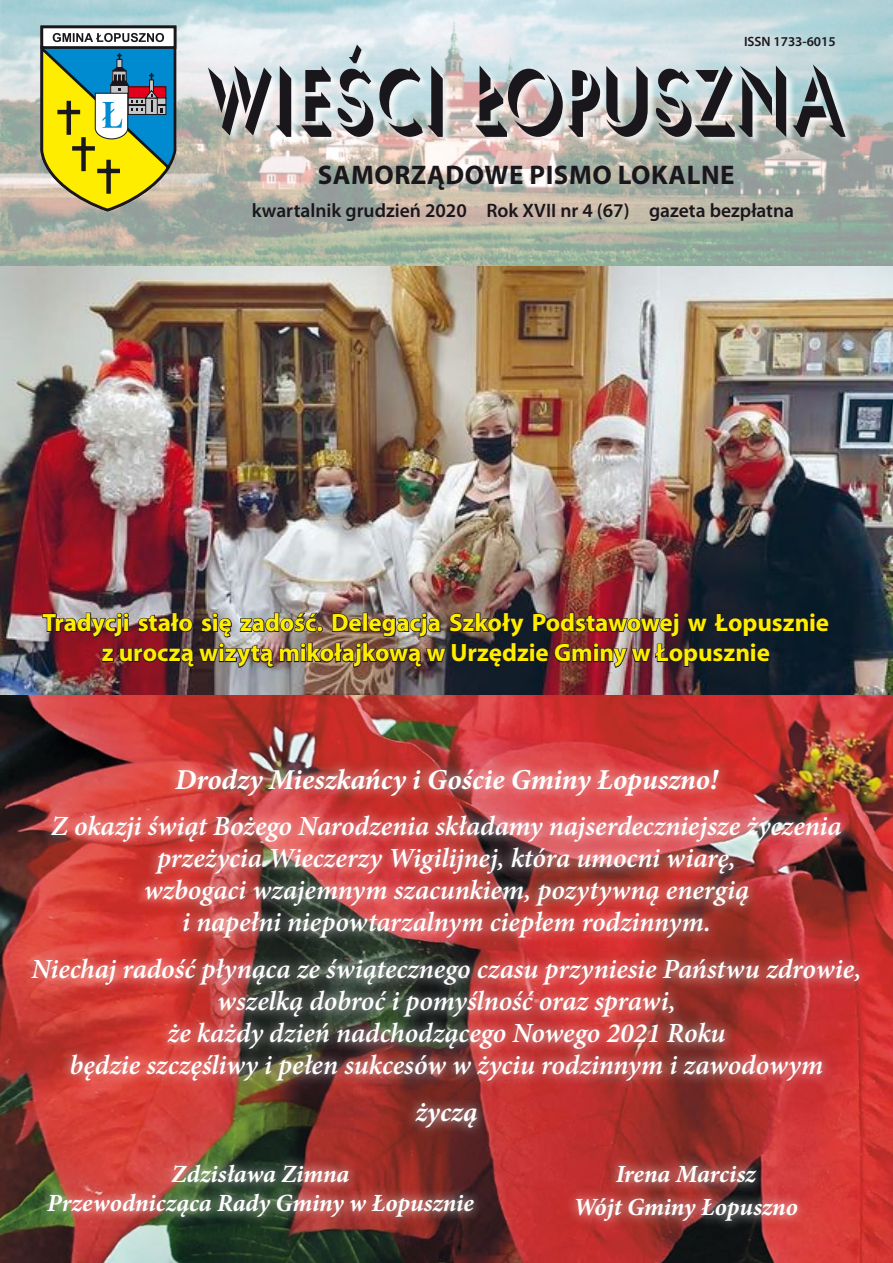
<style>
.page{position:relative;width:893px;height:1263px;background:#fff}
.page>*{position:absolute;margin:0;border:0;box-sizing:border-box;transform-origin:0 0}
.t1{font:93.75px "Umbrella";color:#1a171c;scale:.8 1}
.t2{font:italic 700 28.8px "Minion Pro";color:#fff}
.t3{font:italic 600 27.75px/32px "Minion Pro";color:#fff;text-align:center}
.t4{font:italic 700 27.75px "Minion Pro";color:#fff}
.t5{font:700 27px "Myriad Pro";letter-spacing:.02em;color:#1a171c}
.t6{font:700 25.2px/30.2px "Myriad Pro";letter-spacing:-.005em;color:#ffed00;text-align:center}
.t7{font:italic 700 24.75px/32.7px "Minion Pro";letter-spacing:-.005em;color:#fff;text-align:center}
.t8{font:600 19.5px "Myriad Pro";color:#1a171c}
.t9{font:600 13.5px "Myriad Pro";color:#1a171c}
</style>
<div class="page">
<img style="left:0;top:695px;width:893px;height:568px">
<img style="left:0;top:0;width:893px;height:695px">
<svg style="left:40px;top:26px;width:136px;height:186px;background:#9bb06c"></svg>
<hr style="left:57px;top:110px;width:23px;height:4px;background:#1a171c">
<hr style="left:67px;top:101px;width:4px;height:34px;background:#1a171c">
<div style="left:72px;top:146px;width:23px;height:5px;background:#1a171c"></div>
<div style="left:81px;top:137px;width:5px;height:34px;background:#1a171c"></div>
<hr style="left:97px;top:169px;width:23px;height:4px;background:#1a171c">
<div style="left:106px;top:160px;width:5px;height:34px;background:#1a171c"></div>
<div style="left:209px;top:45px;width:646px;height:100px;background:#fff;opacity:.75"></div>
<img style="left:41px;top:593px;width:789px;height:89px">
<div style="left:22px;top:757px;width:848px;height:382px;background:#fff;opacity:.81"></div>
<div style="left:566px;top:1155px;width:242px;height:77px;background:#fff;opacity:.81"></div>
<div style="left:37px;top:1154px;width:447px;height:74px;background:#fff;opacity:.81"></div>
<p class="t9" style="left:744px;top:33px;width:93px">ISSN 1733-6015</p>
<h1 class="t1" style="left:209px;top:43px;width:793px">WIEŚCI ŁOPUSZNA</h1>
<p class="t5" style="left:318px;top:157px;width:418px">Samorządowe Pismo Lokalne</p>
<p class="t8" style="left:252px;top:198px;width:544px">kwartalnik grudzień 2020 Rok XVII nr 4 (67) gazeta bezpłatna</p>
<p class="t6" style="left:43px;top:607px;width:788px">Tradycji stało się zadość. Delegacja Szkoły Podstawowej w Łopusznie z uroczą wizytą mikołajkową w Urzędzie Gminy w Łopusznie</p>
<p class="t2" style="left:175px;top:759px;width:544px">Drodzy Mieszkańcy i Goście Gminy Łopuszno!</p>
<p class="t3" style="left:51px;top:810px;width:792px">Z okazji świąt Bożego Narodzenia składamy najserdeczniejsze życzenia przeżycia Wieczerzy Wigilijnej, która umocni wiarę,<br>wzbogaci wzajemnym szacunkiem, pozytywną energią<br>i napełni niepowtarzalnym ciepłem rodzinnym.</p>
<p class="t3" style="left:32px;top:953px;width:831px">Niechaj radość płynąca ze świątecznego czasu przyniesie Państwu zdrowie, wszelką dobroć i pomyślność oraz sprawi,<br>że każdy dzień nadchodzącego Nowego 2021 Roku<br>będzie szczęśliwy i pełen sukcesów w życiu rodzinnym i zawodowym</p>
<p class="t4" style="left:415px;top:1092px;width:64px">życzą</p>
<p class="t7" style="left:573px;top:1158px;width:226px">Irena Marcisz<br>Wójt Gminy Łopuszno</p>
<p class="t7" style="left:47px;top:1160px;width:428px;line-height:28.5px">Zdzisława Zimna<br>Przewodnicząca Rady Gminy w Łopusznie</p>
</div>
